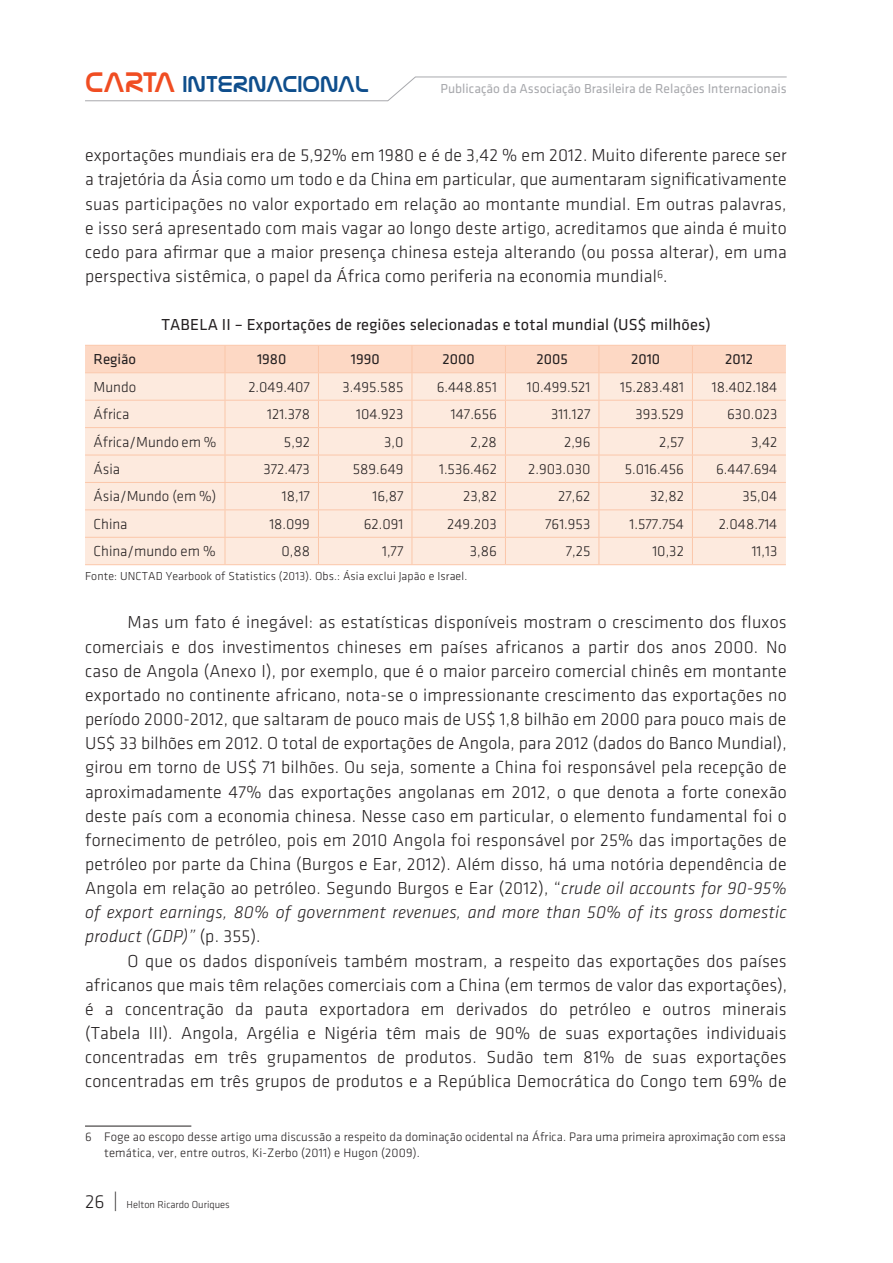
<style>
.page{position:relative;width:893px;height:1263px;background:#fff}
.page>*{position:absolute;margin:0;border:0;box-sizing:border-box;transform-origin:0 0}
.t1{font:23.25px "Nasalization Rg";color:#0f4e8c}
.t2{font:300 18px/24.2px "Klavika";letter-spacing:.01em;color:#231f20;text-align:justify}
.t3{font:16.5px "Klavika";letter-spacing:.01em;color:#231f20}
.t4{font:300 15px "Klavika";color:#231f20}
.t5{font:15px "Klavika";color:#231f20}
.t6{font:13.5px "Klavika";color:#a8a9ad}
.t7{font:300 12.75px/15.3px "Klavika";letter-spacing:.005em;color:#231f20}
.t8{font:300 12px "Klavika";letter-spacing:.01em;color:#231f20}
.t9{font:300 10.5px "Klavika";color:#231f20}
.s1{font-size:28.65px;color:#f04d22}
.s2{font-style:italic}
.s3{font-size:19.5px}
</style>
<div class="page">
<hr style="left:85px;top:100px;width:303px;height:1px;background:#a8a9ad">
<svg style="left:387px;top:76px;width:30px;height:26px"></svg>
<hr style="left:415px;top:77px;width:372px;height:1px;background:#a8a9ad">
<svg style="left:85px;top:345px;width:701px;height:219px;background:#fce6d8"></svg>
<hr style="left:85px;top:564px;width:140px;height:1px;background:#fbc7aa">
<hr style="left:225px;top:564px;width:93px;height:1px;background:#fbc7aa">
<hr style="left:318px;top:564px;width:94px;height:1px;background:#fbc7aa">
<hr style="left:412px;top:564px;width:93px;height:1px;background:#fbc7aa">
<hr style="left:505px;top:564px;width:94px;height:1px;background:#fbc7aa">
<hr style="left:599px;top:564px;width:93px;height:1px;background:#fbc7aa">
<hr style="left:692px;top:564px;width:94px;height:1px;background:#fbc7aa">
<hr style="left:85px;top:1125px;width:106px;height:1px;background:#231f20">
<p class="t1" style="left:85px;top:71px;width:286px"><span class="s1">CARTA</span> INTERNACIONAL</p>
<p class="t6" style="left:441px;top:82px;width:348px">Publicação da Associação Brasileira de Relações Internacionais</p>
<p class="t2" style="left:85px;top:143px;width:703px">exportações mundiais era de 5,92% em 1980 e é de 3,42 % em 2012. Muito diferente parece ser a trajetória da Ásia como um todo e da China em particular, que aumentaram significativamente suas participações no valor exportado em relação ao montante mundial. Em outras palavras, e isso será apresentado com mais vagar ao longo deste artigo, acreditamos que ainda é muito cedo para afirmar que a maior presença chinesa esteja alterando (ou possa alterar), em uma perspectiva sistêmica, o papel da África como periferia na economia mundial<sup>6</sup>.</p>
<p class="t3" style="left:161px;top:316px;width:551px">TABELA II – Exportações de regiões selecionadas e total mundial (US$ milhões)</p>
<p class="t5" style="left:94px;top:351px;width:44px">Região</p>
<p class="t5" style="left:257px;top:351px;width:31px">1980</p>
<p class="t5" style="left:351px;top:351px;width:30px">1990</p>
<p class="t5" style="left:443px;top:351px;width:34px">2000</p>
<p class="t5" style="left:537px;top:351px;width:33px">2005</p>
<p class="t5" style="left:631px;top:351px;width:31px">2010</p>
<p class="t5" style="left:725px;top:351px;width:30px">2012</p>
<p class="t4" style="left:94px;top:379px;width:44px">Mundo</p>
<p class="t4" style="left:248px;top:379px;width:63px">2.049.407</p>
<p class="t4" style="left:342px;top:379px;width:63px">3.495.585</p>
<p class="t4" style="left:437px;top:379px;width:62px">6.448.851</p>
<p class="t4" style="left:527px;top:379px;width:65px">10.499.521</p>
<p class="t4" style="left:620px;top:379px;width:65px">15.283.481</p>
<p class="t4" style="left:712px;top:379px;width:67px">18.402.184</p>
<p class="t4" style="left:94px;top:406px;width:38px">África</p>
<p class="t4" style="left:267px;top:406px;width:44px">121.378</p>
<p class="t4" style="left:356px;top:406px;width:49px">104.923</p>
<p class="t4" style="left:451px;top:406px;width:47px">147.656</p>
<p class="t4" style="left:551px;top:406px;width:41px">311.127</p>
<p class="t4" style="left:635px;top:406px;width:50px">393.529</p>
<p class="t4" style="left:727px;top:406px;width:52px">630.023</p>
<p class="t4" style="left:94px;top:434px;width:124px">África/Mundo em %</p>
<p class="t4" style="left:284px;top:434px;width:27px">5,92</p>
<p class="t4" style="left:384px;top:434px;width:21px">3,0</p>
<p class="t4" style="left:470px;top:434px;width:28px">2,28</p>
<p class="t4" style="left:564px;top:434px;width:28px">2,96</p>
<p class="t4" style="left:659px;top:434px;width:26px">2,57</p>
<p class="t4" style="left:751px;top:434px;width:28px">3,42</p>
<p class="t4" style="left:94px;top:461px;width:28px">Ásia</p>
<p class="t4" style="left:263px;top:461px;width:48px">372.473</p>
<p class="t4" style="left:353px;top:461px;width:52px">589.649</p>
<p class="t4" style="left:439px;top:461px;width:59px">1.536.462</p>
<p class="t4" style="left:528px;top:461px;width:64px">2.903.030</p>
<p class="t4" style="left:625px;top:461px;width:61px">5.016.456</p>
<p class="t4" style="left:716px;top:461px;width:63px">6.447.694</p>
<p class="t4" style="left:94px;top:489px;width:124px">Ásia/Mundo (em %)</p>
<p class="t4" style="left:282px;top:489px;width:30px">18,17</p>
<p class="t4" style="left:372px;top:489px;width:32px">16,87</p>
<p class="t4" style="left:463px;top:489px;width:35px">23,82</p>
<p class="t4" style="left:558px;top:489px;width:34px">27,62</p>
<p class="t4" style="left:650px;top:489px;width:35px">32,82</p>
<p class="t4" style="left:742px;top:489px;width:36px">35,04</p>
<p class="t4" style="left:94px;top:516px;width:35px">China</p>
<p class="t4" style="left:269px;top:516px;width:42px">18.099</p>
<p class="t4" style="left:364px;top:516px;width:41px">62.091</p>
<p class="t4" style="left:447px;top:516px;width:51px">249.203</p>
<p class="t4" style="left:545px;top:516px;width:47px">761.953</p>
<p class="t4" style="left:630px;top:516px;width:56px">1.577.754</p>
<p class="t4" style="left:719px;top:516px;width:60px">2.048.714</p>
<p class="t4" style="left:94px;top:543px;width:124px">China/mundo em %</p>
<p class="t4" style="left:281px;top:543px;width:30px">0,88</p>
<p class="t4" style="left:382px;top:543px;width:23px">1,77</p>
<p class="t4" style="left:470px;top:543px;width:29px">3,86</p>
<p class="t4" style="left:566px;top:543px;width:26px">7,25</p>
<p class="t4" style="left:652px;top:543px;width:33px">10,32</p>
<p class="t4" style="left:752px;top:543px;width:27px">11,13</p>
<p class="t8" style="left:85px;top:570px;width:384px">Fonte: UNCTAD Yearbook of Statistics (2013). Obs.: Ásia exclui Japão e Israel.</p>
<p class="t2" style="left:85px;top:610px;width:703px;text-indent:43px">Mas um fato é inegável: as estatísticas disponíveis mostram o crescimento dos fluxos comerciais e dos investimentos chineses em países africanos a partir dos anos 2000. No caso de Angola (Anexo I), por exemplo, que é o maior parceiro comercial chinês em montante exportado no continente africano, nota-se o impressionante crescimento das exportações no período 2000-2012, que saltaram de pouco mais de US$ 1,8 bilhão em 2000 para pouco mais de US$ 33 bilhões em 2012. O total de exportações de Angola, para 2012 (dados do Banco Mundial), girou em torno de US$ 71 bilhões. Ou seja, somente a China foi responsável pela recepção de aproximadamente 47% das exportações angolanas em 2012, o que denota a forte conexão deste país com a economia chinesa. Nesse caso em particular, o elemento fundamental foi o fornecimento de petróleo, pois em 2010 Angola foi responsável por 25% das importações de petróleo por parte da China (Burgos e Ear, 2012). Além disso, há uma notória dependência de Angola em relação ao petróleo. Segundo Burgos e Ear (2012), “<span class="s2">crude oil accounts for 90-95% of export earnings, 80% of government revenues, and more than 50% of its gross domestic product (GDP)”</span> (p. 355).</p>
<p class="t2" style="left:85px;top:949px;width:704px;text-indent:43px">O que os dados disponíveis também mostram, a respeito das exportações dos países africanos que mais têm relações comerciais com a China (em termos de valor das exportações), é a concentração da pauta exportadora em derivados do petróleo e outros minerais (Tabela III). Angola, Argélia e Nigéria têm mais de 90% de suas exportações individuais concentradas em três grupamentos de produtos. Sudão tem 81% de suas exportações concentradas em três grupos de produtos e a República Democrática do Congo tem 69% de</p>
<p class="t7" style="left:104px;top:1130px;width:683px;text-indent:-19px">6 Foge ao escopo desse artigo uma discussão a respeito da dominação ocidental na África. Para uma primeira aproximação com essa temática, ver, entre outros, Ki-Zerbo (2011) e Hugon (2009).</p>
<p class="t9" style="left:85px;top:1199px;width:146px"><span class="s3">26 |</span> Helton Ricardo Ouriques</p>
</div>
